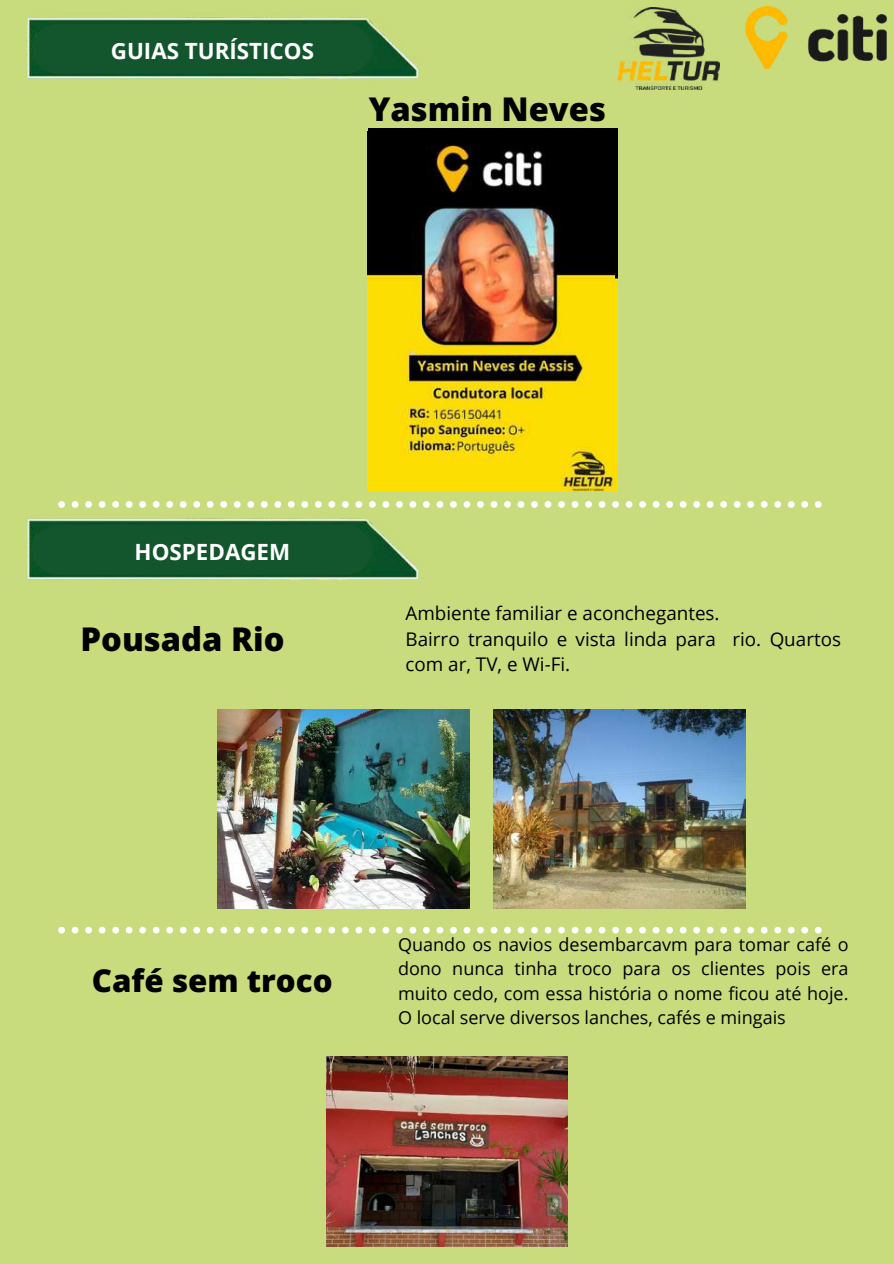
<style>
.page{position:relative;width:894px;height:1264px;background:#fff}
.page>*{position:absolute;margin:0;border:0;box-sizing:border-box;transform-origin:0 0}
.t1{font:800 32.7px "Open Sans";color:#000}
.t2{font:800 31.2px "Open Sans";color:#000}
.t3{font:700 22.35px "Open Sans";color:#fff}
.t4{font:18.75px/25.7px "Open Sans";color:#000}
.t5{font:18px/24.5px "Open Sans";color:#000;text-align:justify}
</style>
<div class="page">
<div style="left:0;top:0;width:893px;height:1263px;background:#c8dc7e"></div>
<img style="left:27px;top:17px;width:392px;height:62px">
<div style="left:33px;top:24px;width:338px;height:50px;background:#13562e"></div>
<svg style="left:450px;top:501px;width:371px;height:7px"></svg>
<img style="left:368px;top:128px;width:249px;height:364px">
<img style="left:27px;top:501px;width:417px;height:79px">
<div style="left:33px;top:525px;width:338px;height:49px;background:#13562e"></div>
<img style="left:493px;top:709px;width:251px;height:199px">
<img style="left:217px;top:709px;width:252px;height:199px">
<img style="left:326px;top:1056px;width:241px;height:190px">
<svg style="left:58px;top:926px;width:763px;height:7px"></svg>
<img style="left:745px;top:7px;width:140px;height:62px">
<img style="left:617px;top:8px;width:101px;height:82px">
<img style="left:367px;top:131px;width:247px;height:360px">
<p class="t3" style="left:111px;top:35px;width:204px">GUIAS TURÍSTICOS</p>
<h1 class="t1" style="left:368px;top:86px;width:239px">Yasmin Neves</h1>
<p class="t3" style="left:135px;top:536px;width:157px">HOSPEDAGEM</p>
<h1 class="t1" style="left:81px;top:616px;width:205px">Pousada Rio</h1>
<p class="t4" style="left:405px;top:600px;width:437px">Ambiente familiar e aconchegantes.<br>Bairro tranquilo e vista linda para rio. Quartos com ar, TV, e Wi-Fi.</p>
<h2 class="t2" style="left:92px;top:958px;width:242px">Café sem troco</h2>
<p class="t5" style="left:398px;top:931px;width:452px">Quando os navios desembarcavm para tomar café o dono nunca tinha troco para os clientes pois era muito cedo, com essa história o nome ficou até hoje.<br>O local serve diversos lanches, cafés e mingais</p>
</div>
